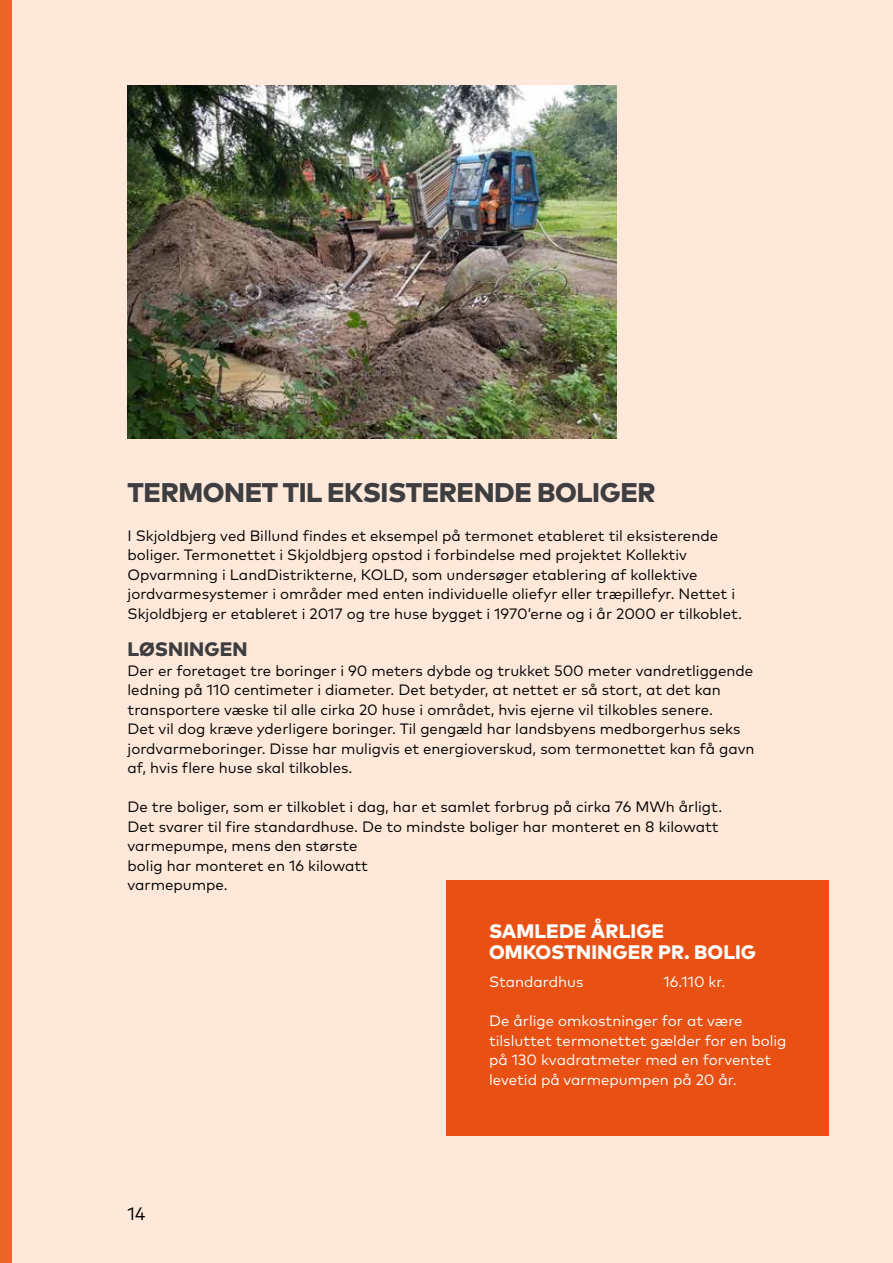
<style>
.page{position:relative;width:893px;height:1263px;background:#fde8d9}
.page>*{position:absolute;margin:0;border:0;box-sizing:border-box;transform-origin:0 0}
.t1{font:800 27px "Mark Pro";letter-spacing:-.015em;color:#3e3d40}
.t2{font:800 19.5px/21px "Mark Pro";letter-spacing:.005em;color:#fff}
.t3{font:800 19.5px "Mark Pro";letter-spacing:.005em;color:#3e3d40}
.t4{font:18px "Mark Pro";color:#000}
.t5{font:15px/19.5px "Mark Pro";color:#000}
.t6{font:15px/19.5px "Mark Pro";color:#fff}
</style>
<div class="page">
<div style="left:446px;top:880px;width:383px;height:255px;background:#e85113"></div>
<img style="left:128px;top:85px;width:489px;height:353px">
<div style="left:0;top:0;width:11px;height:1263px;background:#ea6527"></div>
<h1 class="t1" style="left:128px;top:472px;width:529px">TERMONET TIL EKSISTERENDE BOLIGER</h1>
<p class="t5" style="left:128px;top:525px;width:616px">I Skjoldbjerg ved Billund findes et eksempel på termonet etableret til eksisterende boliger. Termonettet i Skjoldbjerg opstod i forbindelse med projektet Kollektiv Opvarmning i LandDistrikterne, KOLD, som undersøger etablering af kollektive jordvarmesystemer i områder med enten individuelle oliefyr eller træpillefyr. Nettet i Skjoldbjerg er etableret i 2017 og tre huse bygget i 1970’erne og i år 2000 er tilkoblet.</p>
<h2 class="t3" style="left:128px;top:634px;width:121px">LØSNINGEN</h2>
<p class="t5" style="left:128px;top:660px;width:628px">Der er foretaget tre boringer i 90 meters dybde og trukket 500 meter vandretliggende ledning på 110 centimeter i diameter. Det betyder, at nettet er så stort, at det kan transportere væske til alle cirka 20 huse i området, hvis ejerne vil tilkobles senere.<br>Det vil dog kræve yderligere boringer. Til gengæld har landsbyens medborgerhus seks jordvarmeboringer. Disse har muligvis et energioverskud, som termonettet kan få gavn af, hvis flere huse skal tilkobles.</p>
<p class="t5" style="left:128px;top:796px;width:596px">De tre boliger, som er tilkoblet i dag, har et samlet forbrug på cirka 76 MWh årligt.<br>Det svarer til fire standardhuse. De to mindste boliger har monteret en 8 kilowatt varmepumpe, mens den største<br>bolig har monteret en 16 kilowatt<br>varmepumpe.</p>
<h2 class="t2" style="left:489px;top:919px;width:269px">SAMLEDE ÅRLIGE<br>OMKOSTNINGER PR. BOLIG</h2>
<p class="t6" style="left:489px;top:971px;width:96px">Standardhus</p>
<p class="t6" style="left:663px;top:971px;width:64px">16.110 kr.</p>
<p class="t6" style="left:489px;top:1010px;width:299px">De årlige omkostninger for at være tilsluttet termonettet gælder for en bolig på 130 kvadratmeter med en forventet levetid på varmepumpen på 20 år.</p>
<p class="t4" style="left:128px;top:1200px;width:19px">14</p>
</div>
